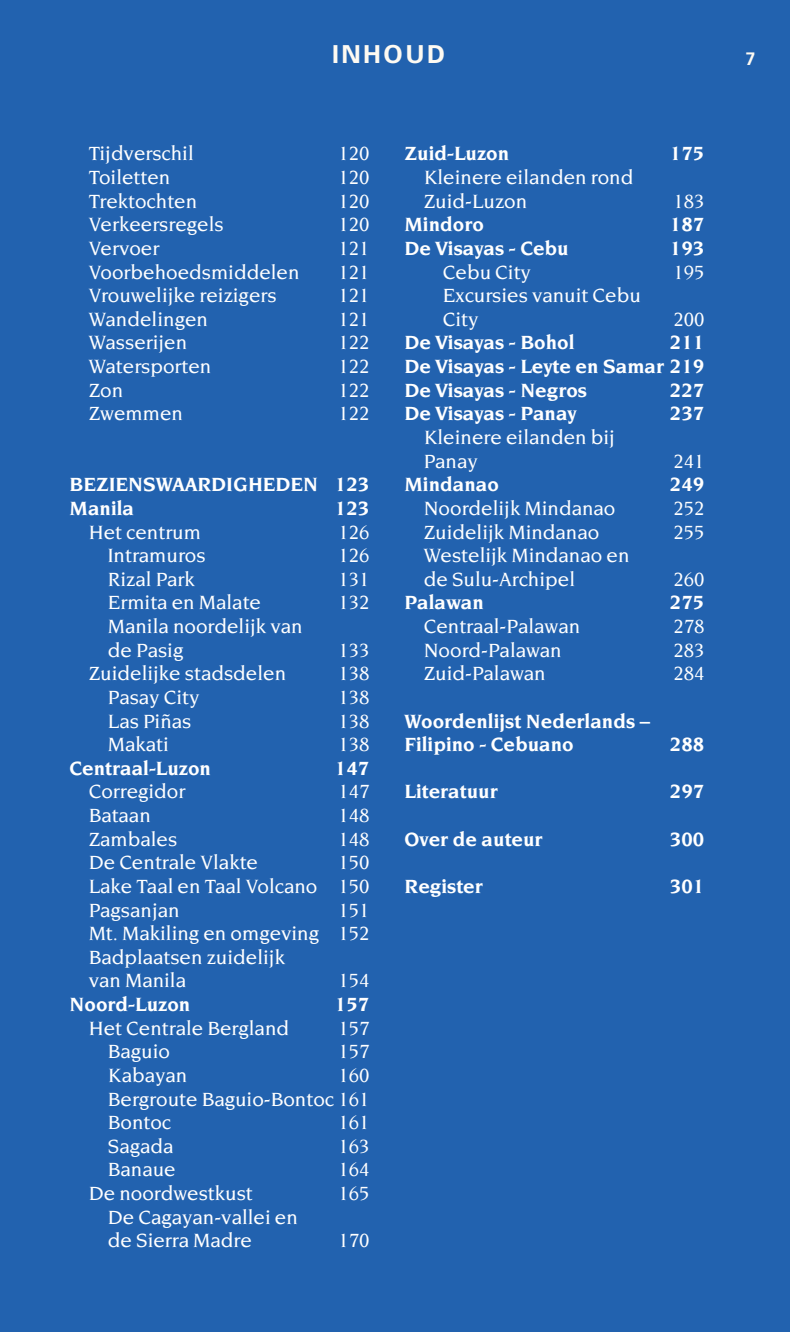
<style>
.page{position:relative;width:790px;height:1332px;background:#2262af}
.page>*{position:absolute;margin:0;border:0;box-sizing:border-box;transform-origin:0 0}
.t1{font:700 24.75px "Univers";letter-spacing:.1em;color:#fefaf2}
.t2{font:500 20.7px/23.6px "Novarese";color:#fff}
.t3{font:700 20.7px/23.6px "Novarese";color:#fff}
.t4{font:700 18px "Frutiger";color:#fefaf2}
</style>
<div class="page">
<p class="t1" style="left:332px;top:38px;width:114px">INHOUD</p>
<p class="t2" style="left:89px;top:142px;width:107px">Tijdverschil</p>
<p class="t2" style="left:338px;top:142px;width:33px">120</p>
<p class="t2" style="left:89px;top:165px;width:83px">Toiletten</p>
<p class="t2" style="left:338px;top:165px;width:33px">120</p>
<p class="t2" style="left:89px;top:189px;width:110px">Trektochten</p>
<p class="t2" style="left:338px;top:189px;width:33px">120</p>
<p class="t2" style="left:89px;top:213px;width:136px">Verkeersregels</p>
<p class="t2" style="left:338px;top:213px;width:33px">120</p>
<p class="t2" style="left:89px;top:236px;width:72px">Vervoer</p>
<p class="t2" style="left:338px;top:236px;width:33px">121</p>
<p class="t2" style="left:89px;top:260px;width:212px">Voorbehoedsmiddelen</p>
<p class="t2" style="left:338px;top:260px;width:33px">121</p>
<p class="t2" style="left:89px;top:284px;width:189px">Vrouwelijke reizigers</p>
<p class="t2" style="left:338px;top:284px;width:33px">121</p>
<p class="t2" style="left:89px;top:307px;width:121px">Wandelingen</p>
<p class="t2" style="left:338px;top:307px;width:33px">121</p>
<p class="t2" style="left:89px;top:331px;width:100px">Wasserijen</p>
<p class="t2" style="left:338px;top:331px;width:33px">122</p>
<p class="t2" style="left:89px;top:354px;width:124px">Watersporten</p>
<p class="t2" style="left:338px;top:354px;width:33px">122</p>
<p class="t2" style="left:89px;top:378px;width:36px">Zon</p>
<p class="t2" style="left:338px;top:378px;width:33px">122</p>
<p class="t2" style="left:89px;top:402px;width:96px">Zwemmen</p>
<p class="t2" style="left:338px;top:402px;width:33px">122</p>
<p class="t3" style="left:70px;top:472px;width:301px">BEZIENSWAARDIGHEDEN 123<br>Manila</p>
<p class="t3" style="left:335px;top:496px;width:36px">123</p>
<p class="t2" style="left:89px;top:520px;width:114px">Het centrum</p>
<p class="t2" style="left:338px;top:520px;width:33px">126</p>
<p class="t2" style="left:108px;top:543px;width:99px">Intramuros</p>
<p class="t2" style="left:338px;top:543px;width:33px">126</p>
<p class="t2" style="left:108px;top:567px;width:88px">Rizal Park</p>
<p class="t2" style="left:338px;top:567px;width:33px">131</p>
<p class="t2" style="left:108px;top:591px;width:155px">Ermita en Malate</p>
<p class="t2" style="left:338px;top:591px;width:33px">132</p>
<p class="t2" style="left:108px;top:614px;width:196px">Manila noordelijk van de Pasig</p>
<p class="t2" style="left:338px;top:638px;width:33px">133</p>
<p class="t2" style="left:89px;top:662px;width:199px">Zuidelijke stadsdelen</p>
<p class="t2" style="left:338px;top:662px;width:33px">138</p>
<p class="t2" style="left:108px;top:685px;width:93px">Pasay City</p>
<p class="t2" style="left:338px;top:685px;width:33px">138</p>
<p class="t2" style="left:108px;top:709px;width:85px">Las Piñas</p>
<p class="t2" style="left:338px;top:709px;width:33px">138</p>
<p class="t2" style="left:108px;top:732px;width:62px">Makati</p>
<p class="t2" style="left:338px;top:732px;width:33px">138</p>
<p class="t3" style="left:70px;top:756px;width:143px">Centraal-Luzon</p>
<p class="t3" style="left:335px;top:756px;width:36px">147</p>
<p class="t2" style="left:89px;top:780px;width:98px">Corregidor</p>
<p class="t2" style="left:338px;top:780px;width:33px">147</p>
<p class="t2" style="left:89px;top:803px;width:64px">Bataan</p>
<p class="t2" style="left:338px;top:803px;width:33px">148</p>
<p class="t2" style="left:89px;top:827px;width:90px">Zambales</p>
<p class="t2" style="left:338px;top:827px;width:33px">148</p>
<p class="t2" style="left:89px;top:851px;width:171px">De Centrale Vlakte</p>
<p class="t2" style="left:89px;top:851px;width:282px;text-align:justify;text-indent:250px">150<br>Lake Taal en Taal Volcano 150<br>Pagsanjan</p>
<p class="t2" style="left:89px;top:898px;width:282px;text-indent:250px">151<br>Mt. Makiling en omgeving 152<br>Badplaatsen zuidelijk<br>van Manila</p>
<p class="t2" style="left:338px;top:969px;width:33px">154</p>
<p class="t3" style="left:70px;top:992px;width:122px">Noord-Luzon</p>
<p class="t3" style="left:335px;top:992px;width:36px">157</p>
<p class="t2" style="left:89px;top:1016px;width:202px">Het Centrale Bergland</p>
<p class="t2" style="left:338px;top:1016px;width:33px">157</p>
<p class="t2" style="left:108px;top:1040px;width:64px">Baguio</p>
<p class="t2" style="left:338px;top:1040px;width:33px">157</p>
<p class="t2" style="left:108px;top:1063px;width:81px">Kabayan</p>
<p class="t2" style="left:108px;top:1063px;width:263px;text-align:justify;text-indent:230px">160<br>Bergroute Baguio-Bontoc 161<br>Bontoc</p>
<p class="t2" style="left:338px;top:1110px;width:33px">161</p>
<p class="t2" style="left:108px;top:1134px;width:67px">Sagada</p>
<p class="t2" style="left:338px;top:1134px;width:33px">163</p>
<p class="t2" style="left:108px;top:1158px;width:69px">Banaue</p>
<p class="t2" style="left:338px;top:1158px;width:33px">164</p>
<p class="t2" style="left:89px;top:1181px;width:166px">De noordwestkust</p>
<p class="t2" style="left:338px;top:1181px;width:33px">165</p>
<p class="t2" style="left:108px;top:1205px;width:192px">De Cagayan-vallei en de Sierra Madre</p>
<p class="t2" style="left:338px;top:1229px;width:33px">170</p>
<p class="t3" style="left:404px;top:142px;width:106px">Zuid-Luzon</p>
<p class="t3" style="left:670px;top:142px;width:36px">175</p>
<p class="t2" style="left:424px;top:165px;width:211px">Kleinere eilanden rond<br>Zuid-Luzon</p>
<p class="t2" style="left:673px;top:189px;width:33px">183</p>
<p class="t3" style="left:404px;top:213px;width:81px">Mindoro</p>
<p class="t3" style="left:670px;top:213px;width:36px">187</p>
<p class="t3" style="left:404px;top:236px;width:166px">De Visayas - Cebu</p>
<p class="t3" style="left:670px;top:236px;width:36px">193</p>
<p class="t2" style="left:443px;top:260px;width:90px">Cebu City</p>
<p class="t2" style="left:673px;top:260px;width:33px">195</p>
<p class="t2" style="left:443px;top:284px;width:200px">Excursies vanuit Cebu<br>City</p>
<p class="t2" style="left:673px;top:307px;width:33px">200</p>
<p class="t3" style="left:404px;top:331px;width:171px">De Visayas - Bohol</p>
<p class="t3" style="left:404px;top:331px;width:301px;text-align:justify;text-indent:265px">211<br>De Visayas - Leyte en Samar 219<br>De Visayas - Negros</p>
<p class="t3" style="left:670px;top:378px;width:36px">227</p>
<p class="t3" style="left:404px;top:402px;width:174px">De Visayas - Panay</p>
<p class="t3" style="left:670px;top:402px;width:36px">237</p>
<p class="t2" style="left:424px;top:425px;width:193px">Kleinere eilanden bij<br>Panay</p>
<p class="t2" style="left:673px;top:449px;width:33px">241</p>
<p class="t3" style="left:404px;top:472px;width:96px">Mindanao</p>
<p class="t3" style="left:670px;top:472px;width:36px">249</p>
<p class="t2" style="left:424px;top:496px;width:193px">Noordelijk Mindanao</p>
<p class="t2" style="left:673px;top:496px;width:33px">252</p>
<p class="t2" style="left:424px;top:520px;width:177px">Zuidelijk Mindanao</p>
<p class="t2" style="left:673px;top:520px;width:33px">255</p>
<p class="t2" style="left:424px;top:543px;width:207px">Westelijk Mindanao en de Sulu-Archipel</p>
<p class="t2" style="left:673px;top:567px;width:33px">260</p>
<p class="t3" style="left:404px;top:591px;width:81px">Palawan</p>
<p class="t3" style="left:670px;top:591px;width:36px">275</p>
<p class="t2" style="left:424px;top:614px;width:158px">Centraal-Palawan</p>
<p class="t2" style="left:673px;top:614px;width:33px">278</p>
<p class="t2" style="left:424px;top:638px;width:140px">Noord-Palawan</p>
<p class="t2" style="left:673px;top:638px;width:33px">283</p>
<p class="t2" style="left:424px;top:661px;width:123px">Zuid-Palawan</p>
<p class="t2" style="left:673px;top:662px;width:33px">284</p>
<p class="t3" style="left:404px;top:709px;width:247px">Woordenlijst Nederlands –<br>Filipino - Cebuano</p>
<p class="t3" style="left:670px;top:732px;width:36px">288</p>
<p class="t3" style="left:404px;top:780px;width:95px">Literatuur</p>
<p class="t3" style="left:670px;top:780px;width:36px">297</p>
<p class="t3" style="left:404px;top:827px;width:140px">Over de auteur</p>
<p class="t3" style="left:670px;top:827px;width:36px">300</p>
<p class="t3" style="left:404px;top:874px;width:80px">Register</p>
<p class="t3" style="left:670px;top:874px;width:36px">301</p>
<p class="t4" style="left:745px;top:48px;width:12px">7</p>
</div>
